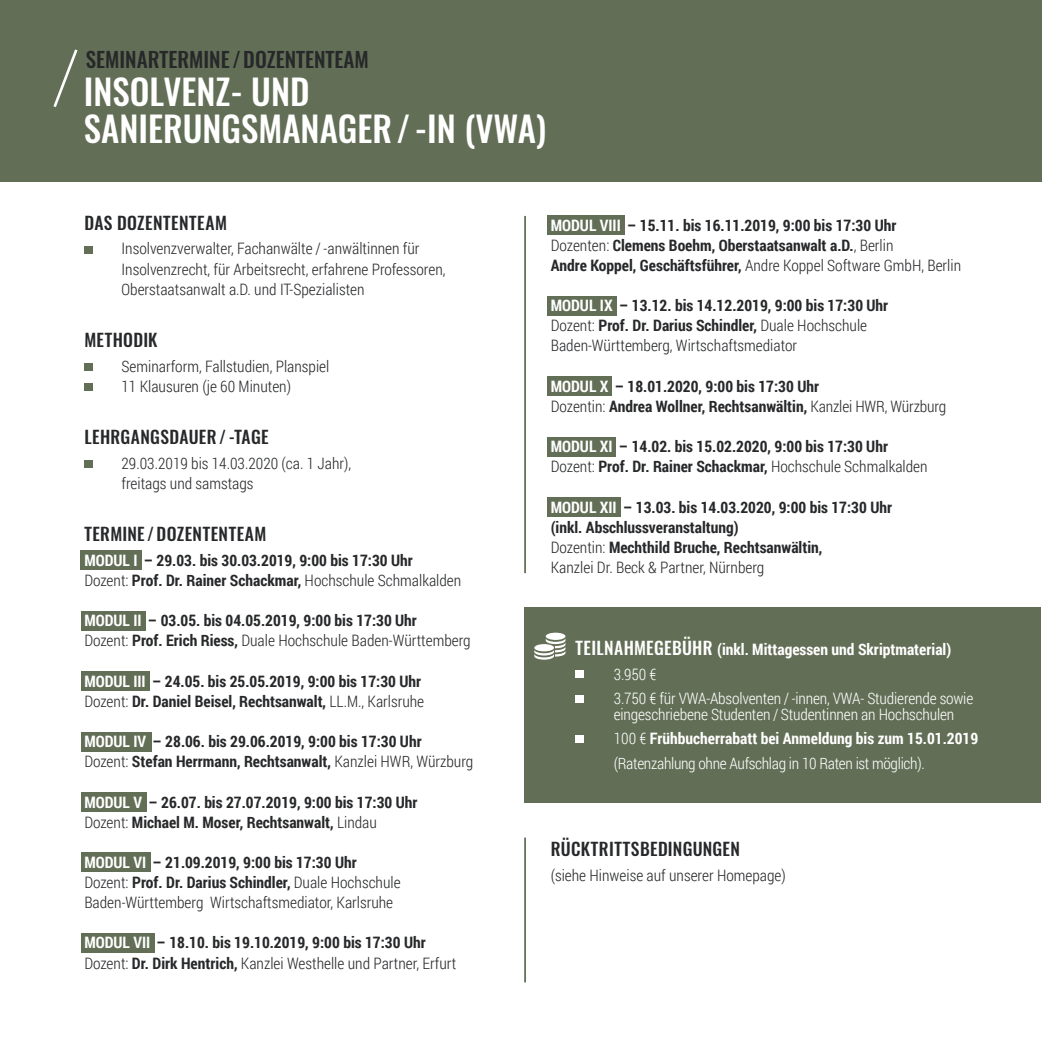
<style>
.page{position:relative;width:1042px;height:1042px;background:#fff}
.page>*{position:absolute;margin:0;border:0;box-sizing:border-box;transform-origin:0 0}
.t1{font:500 35px/36.8px "Oswald";color:#fff}
.t2{font:500 21px "Oswald";color:#27282a}
.Fließtext_Roboto{font:500 17.5px "Oswald";letter-spacing:.02em;color:#27282a}
.Fließtext_Roboto-2{font:700 15.75px/20.1px "Roboto Condensed";color:#27282a}
.Fließtext_Roboto-3{font:300 15.75px/20.1px "Roboto Condensed";color:#27282a}
.Fließtext_Roboto-4{font:300 15.75px/15.8px "Roboto Condensed";letter-spacing:-.01em;color:#fff}
.Fließtext_Roboto-5{font:700 15.75px/24.5px "Roboto Condensed";color:#fff}
.s1{color:#fff}
.s2{font-weight:700}
.s3{font-weight:300}
.s4{font-family:"Oswald";font-weight:500;font-size:17.5px}
</style>
<div class="page">
<div style="left:0;top:0;width:1042px;height:181px;background:#626e56"></div>
<div style="left:81px;top:933px;width:74px;height:20px;background:#626e56"></div>
<div style="left:81px;top:792px;width:66px;height:20px;background:#626e56"></div>
<div style="left:81px;top:852px;width:70px;height:20px;background:#626e56"></div>
<div style="left:81px;top:550px;width:61px;height:20px;background:#626e56"></div>
<div style="left:81px;top:611px;width:65px;height:19px;background:#626e56"></div>
<div style="left:81px;top:671px;width:68px;height:20px;background:#626e56"></div>
<div style="left:81px;top:731px;width:71px;height:20px;background:#626e56"></div>
<svg style="left:53px;top:49px;width:25px;height:58px"></svg>
<div style="left:84px;top:246px;width:8px;height:7px;background:#626e56"></div>
<div style="left:84px;top:363px;width:8px;height:7px;background:#626e56"></div>
<div style="left:84px;top:383px;width:8px;height:8px;background:#626e56"></div>
<div style="left:84px;top:460px;width:8px;height:8px;background:#626e56"></div>
<hr style="left:524px;top:837px;width:2px;height:145px;background:#626e56">
<div style="left:547px;top:296px;width:70px;height:20px;background:#626e56"></div>
<div style="left:547px;top:376px;width:65px;height:20px;background:#626e56"></div>
<div style="left:547px;top:437px;width:69px;height:19px;background:#626e56"></div>
<div style="left:547px;top:497px;width:74px;height:20px;background:#626e56"></div>
<div style="left:525px;top:607px;width:516px;height:195px;background:#626e56"></div>
<div style="left:547px;top:215px;width:78px;height:20px;background:#626e56"></div>
<div style="left:575px;top:670px;width:8px;height:7px;background:#fff"></div>
<div style="left:575px;top:696px;width:8px;height:7px;background:#fff"></div>
<div style="left:575px;top:735px;width:8px;height:8px;background:#fff"></div>
<svg style="left:534px;top:633px;width:31px;height:27px"></svg>
<hr style="left:524px;top:216px;width:2px;height:357px;background:#626e56">
<p class="t2" style="left:86px;top:48px;width:284px">SEMINARTERMINE /DOZENTENTEAM</p>
<p class="t1" style="left:84px;top:76px;width:464px">INSOLVENZ- UND<br>SANIERUNGSMANAGER/-IN (VWA)</p>
<p class="Fließtext_Roboto" style="left:84px;top:214px;width:144px">DAS DOZENTENTEAM</p>
<p class="Fließtext_Roboto-3" style="left:122px;top:238px;width:325px">Insolvenzverwalter, Fachanwälte / -anwältinnen für<br>Insolvenzrecht, für Arbeitsrecht, erfahrene Professoren,<br>Oberstaatsanwalt a.D. und IT-Spezialisten</p>
<p class="Fließtext_Roboto" style="left:84px;top:331px;width:75px">METHODIK</p>
<p class="Fließtext_Roboto-3" style="left:122px;top:355px;width:209px">Seminarform, Fallstudien, Planspiel</p>
<p class="Fließtext_Roboto-3" style="left:122px;top:376px;width:171px">11 Klausuren (je 60 Minuten)</p>
<p class="Fließtext_Roboto" style="left:84px;top:428px;width:186px">LEHRGANGSDAUER /-TAGE</p>
<p class="Fließtext_Roboto-3" style="left:122px;top:453px;width:231px">29.03.2019 bis 14.03.2020 (ca. 1 Jahr), freitags und samstags</p>
<p class="Fließtext_Roboto" style="left:84px;top:525px;width:184px">TERMINE / DOZENTENTEAM</p>
<p class="Fließtext_Roboto-2" style="left:84px;top:550px;width:330px"><span class="s1">MODUL I</span> – 29.03. bis 30.03.2019, 9:00 bis 17:30 Uhr</p>
<p class="Fließtext_Roboto-3" style="left:84px;top:570px;width:378px">Dozent: <span class="s2">Prof. Dr. Rainer Schackmar,</span> Hochschule Schmalkalden</p>
<p class="Fließtext_Roboto-2" style="left:84px;top:610px;width:334px"><span class="s1">MODUL II</span> – 03.05. bis 04.05.2019, 9:00 bis 17:30 Uhr</p>
<p class="Fließtext_Roboto-3" style="left:84px;top:630px;width:388px">Dozent: <span class="s2">Prof. Erich Riess,</span> Duale Hochschule Baden-Württemberg</p>
<p class="Fließtext_Roboto-2" style="left:84px;top:670px;width:338px"><span class="s1">MODUL III</span> – 24.05. bis 25.05.2019, 9:00 bis 17:30 Uhr</p>
<p class="Fließtext_Roboto-2" style="left:84px;top:690px;width:341px"><span class="s3">Dozent:</span> Dr. Daniel Beisel, Rechtsanwalt, <span class="s3">LL.M., Karlsruhe</span></p>
<p class="Fließtext_Roboto-2" style="left:84px;top:731px;width:339px"><span class="s1">MODUL IV</span> – 28.06. bis 29.06.2019, 9:00 bis 17:30 Uhr</p>
<p class="Fließtext_Roboto-2" style="left:84px;top:751px;width:390px"><span class="s3">Dozent:</span> Stefan Herrmann, Rechtsanwalt, <span class="s3">Kanzlei HWR, Würzburg</span></p>
<p class="Fließtext_Roboto-2" style="left:84px;top:791px;width:335px"><span class="s1">MODUL V</span> – 26.07. bis 27.07.2019, 9:00 bis 17:30 Uhr</p>
<p class="Fließtext_Roboto-2" style="left:84px;top:811px;width:294px"><span class="s3">Dozent:</span> Michael M. Moser, Rechtsanwalt, <span class="s3">Lindau</span></p>
<p class="Fließtext_Roboto-2" style="left:84px;top:851px;width:274px"><span class="s1">MODUL VI</span> – 21.09.2019, 9:00 bis 17:30 Uhr</p>
<p class="Fließtext_Roboto-3" style="left:84px;top:872px;width:318px">Dozent: <span class="s2">Prof. Dr. Darius Schindler,</span> Duale Hochschule<br>Baden-Württemberg Wirtschaftsmediator, Karlsruhe</p>
<p class="Fließtext_Roboto-2" style="left:84px;top:932px;width:343px"><span class="s1">MODUL VII</span> – 18.10. bis 19.10.2019, 9:00 bis 17:30 Uhr</p>
<p class="Fließtext_Roboto-3" style="left:84px;top:952px;width:373px">Dozent: <span class="s2">Dr. Dirk Hentrich,</span> Kanzlei Westhelle und Partner, Erfurt</p>
<p class="Fließtext_Roboto-2" style="left:551px;top:214px;width:412px"><span class="s1">MODUL VIII</span> – 15.11. bis 16.11.2019, 9:00 bis 17:30 Uhr<br><span class="s3">Dozenten:</span> Clemens Boehm, Oberstaatsanwalt a.D.<span class="s3">, Berlin<br></span>Andre Koppel, Geschäftsführer, <span class="s3">Andre Koppel Software GmbH, Berlin</span></p>
<p class="Fließtext_Roboto-2" style="left:551px;top:295px;width:339px"><span class="s1">MODUL IX</span> – 13.12. bis 14.12.2019, 9:00 bis 17:30 Uhr</p>
<p class="Fließtext_Roboto-3" style="left:551px;top:315px;width:318px">Dozent: <span class="s2">Prof. Dr. Darius Schindler,</span> Duale Hochschule<br>Baden-Württemberg, Wirtschaftsmediator</p>
<p class="Fließtext_Roboto-2" style="left:551px;top:375px;width:270px"><span class="s1">MODUL X</span> – 18.01.2020, 9:00 bis 17:30 Uhr</p>
<p class="Fließtext_Roboto-2" style="left:551px;top:396px;width:397px"><span class="s3">Dozentin:</span> Andrea Wollner, Rechtsanwältin, <span class="s3">Kanzlei HWR, Würzburg</span></p>
<p class="Fließtext_Roboto-2" style="left:551px;top:436px;width:339px"><span class="s1">MODUL XI</span> – 14.02. bis 15.02.2020, 9:00 bis 17:30 Uhr</p>
<p class="Fließtext_Roboto-3" style="left:551px;top:456px;width:378px">Dozent: <span class="s2">Prof. Dr. Rainer Schackmar,</span> Hochschule Schmalkalden</p>
<p class="Fließtext_Roboto-2" style="left:551px;top:496px;width:343px"><span class="s1">MODUL XII</span> – 13.03. bis 14.03.2020, 9:00 bis 17:30 Uhr</p>
<p class="Fließtext_Roboto-2" style="left:551px;top:516px;width:189px">(inkl. Abschlussveranstaltung)</p>
<p class="Fließtext_Roboto-3" style="left:551px;top:536px;width:273px">Dozentin: <span class="s2">Mechthild Bruche, Rechtsanwältin,<br></span>Kanzlei Dr. Beck &amp; Partner, Nürnberg</p>
<p class="Fließtext_Roboto-5" style="left:614px;top:637px;width:339px;text-indent:-38px"><span class="s4">TEILNAHMEGEBÜHR</span> (inkl. Mittagessen und Skriptmaterial)<br><span class="s3">3.950 €</span></p>
<p class="Fließtext_Roboto-4" style="left:614px;top:690px;width:361px">3.750 € für VWA-Absolventen / -innen, VWA- Studierende sowie eingeschriebene Studenten / Studentinnen an Hochschulen</p>
<p class="Fließtext_Roboto-5" style="left:614px;top:726px;width:366px"><span class="s3">100 €</span> Frühbucherrabatt bei Anmeldung bis zum 15.01.2019</p>
<p class="Fließtext_Roboto-4" style="left:614px;top:755px;width:312px">(Ratenzahlung ohne Aufschlag in 10 Raten ist möglich).</p>
<p class="Fließtext_Roboto" style="left:551px;top:840px;width:191px">RÜCKTRITTSBEDINGUNGEN</p>
<p class="Fließtext_Roboto-3" style="left:551px;top:865px;width:237px">(siehe Hinweise auf unserer Homepage)</p>
</div>
